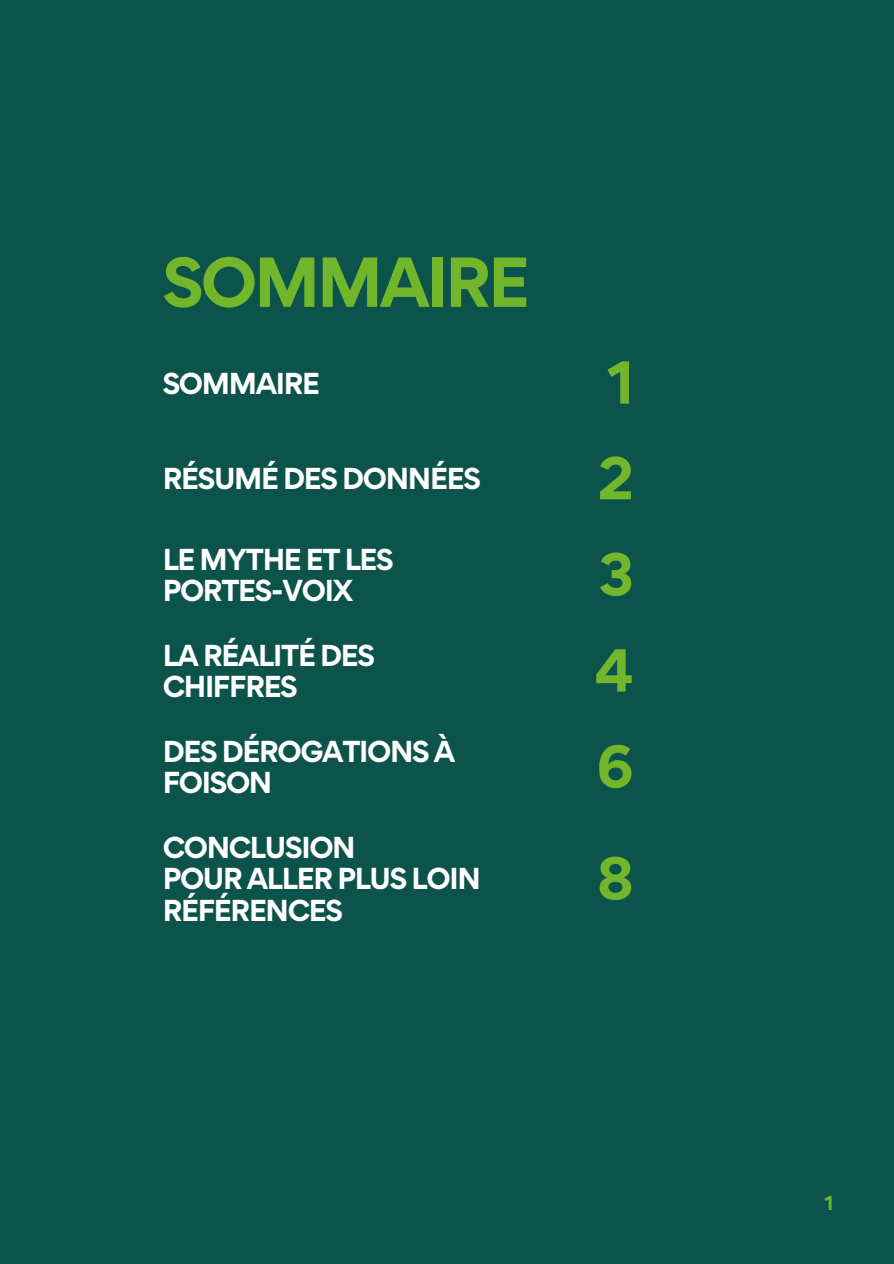
<style>
.page{position:relative;width:894px;height:1264px;background:#fff}
.page>*{position:absolute;margin:0;border:0;box-sizing:border-box;transform-origin:0 0}
.t1{font:700 63px "Gordita";letter-spacing:-.05em;color:#72b62b}
.t2{font:700 54px "Gordita";color:#72b62b}
.t3{font:700 27px/31.5px "Gordita";letter-spacing:-.05em;color:#fff}
.t4{font:700 18px "Gordita";color:#72b62b}
</style>
<div class="page">
<div style="left:0;top:0;width:893px;height:1263px;background:#0b534b"></div>
<h1 class="t1" style="left:163px;top:240px;width:368px">SOMMAIRE</h1>
<p class="t3" style="left:163px;top:367px;width:159px">SOMMAIRE</p>
<p class="t2" style="left:607px;top:346px;width:28px">1</p>
<p class="t3" style="left:163px;top:462px;width:320px">RÉSUMÉ DES DONNÉES</p>
<p class="t2" style="left:597px;top:442px;width:38px">2</p>
<p class="t3" style="left:163px;top:543px;width:232px">LE MYTHE ET LES<br>PORTES-VOIX</p>
<p class="t3" style="left:163px;top:639px;width:214px">LA RÉALITÉ DES<br>CHIFFRES</p>
<p class="t3" style="left:163px;top:735px;width:294px">DES DÉROGATIONS À<br>FOISON</p>
<p class="t3" style="left:163px;top:831px;width:194px">CONCLUSION</p>
<p class="t3" style="left:163px;top:862px;width:319px">POUR ALLER PLUS LOIN</p>
<p class="t3" style="left:163px;top:894px;width:182px">RÉFÉRENCES</p>
<p class="t2" style="left:598px;top:538px;width:37px">3</p>
<p class="t2" style="left:594px;top:634px;width:41px">4</p>
<p class="t2" style="left:596px;top:730px;width:39px">6</p>
<p class="t2" style="left:596px;top:842px;width:39px">8</p>
<p class="t4" style="left:824px;top:1190px;width:10px">1</p>
</div>
